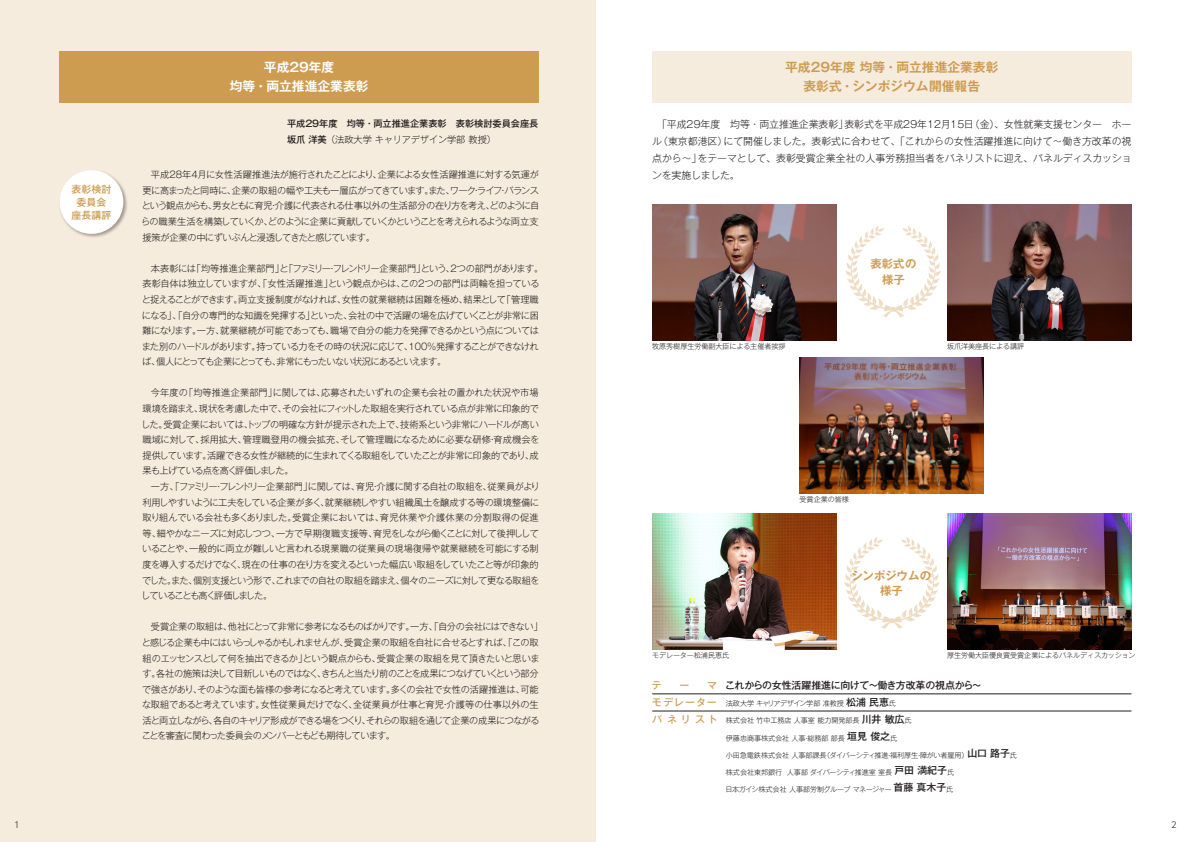
<style>
.page{position:relative;width:1191px;height:842px;background:#fff}
.page>*{position:absolute;margin:0;border:0;box-sizing:border-box;transform-origin:0 0}
.t1{font:700 12.8px/18.4px "Gothic MB101 Pro De";color:#ce9c50;text-align:center}
.t2{font:700 12.8px/18.4px "Gothic MB101 Pro De";color:#fff;text-align:center}
.t3{font:700 11.3px/15.6px "Gothic MB101 Pro De";color:#ce9c50;text-align:center}
.t4{font:300 9.9px/17px "Gothic MB101 Pro";color:#231f20;text-align:justify}
.t5{font:500 9.9px "Gothic MB101 Pro";letter-spacing:-.02em;color:#231f20}
.t6{font:500 9.9px/17px "Gothic MB101 Pro";letter-spacing:.05em;color:#ce9c50;text-align:justify}
.t7{font:500 9.9px/12.8px "Gothic MB101 Pro";color:#ce9c50;text-align:center}
.t8{font:300 9.2px/15.6px "Gothic MB101 Pro";letter-spacing:-.06em;color:#231f20;text-align:justify}
.t9{font:500 9.2px/15.6px "Gothic MB101 Pro";letter-spacing:-.005em;color:#231f20}
.t10{font:300 8.5px "UD Shin Go Pro";color:#231f20}
.t11{font:300 7.1px "Gothic MB101 Pro";letter-spacing:-.01em;color:#231f20}
.t12{font:300 7.1px "Gothic MB101 Pro";letter-spacing:-.055em;color:#231f20}
.t13{font:300 7.1px "Gothic MB101 Pro";letter-spacing:-.03em;color:#231f20}
.s1{font-weight:300}
.s2{font-weight:500;font-size:9.9px}
</style>
<div class="page">
<div style="left:0;top:0;width:595px;height:842px;background:#f6ecdd"></div>
<img style="left:652px;top:204px;width:184px;height:136px">
<img style="left:947px;top:204px;width:184px;height:136px">
<svg style="left:844px;top:537px;width:95px;height:92px"></svg>
<div style="left:58px;top:169px;width:70px;height:70px;background:#231f20;opacity:.4"></div>
<div style="left:60px;top:170px;width:63px;height:64px;background:#fff;border-radius:50%"></div>
<div style="left:60px;top:51px;width:479px;height:51px;background:#ce9c50"></div>
<div style="left:652px;top:51px;width:479px;height:51px;background:#f6ecdd"></div>
<img style="left:652px;top:513px;width:184px;height:136px">
<img style="left:947px;top:513px;width:184px;height:136px">
<img style="left:799px;top:357px;width:185px;height:136px">
<hr style="left:652px;top:694px;width:479px;height:1px;background:#231f20">
<hr style="left:652px;top:711px;width:479px;height:1px;background:#231f20">
<svg style="left:845px;top:226px;width:96px;height:92px"></svg>
<p class="t7" style="left:72px;top:182px;width:41px">表彰検討委員会座長講評</p>
<h1 class="t2" style="left:230px;top:57px;width:140px">平成29年度<br>均等・両立推進企業表彰</h1>
<h1 class="t1" style="left:785px;top:57px;width:215px">平成29年度 均等・両立推進企業表彰表彰式・シンポジウム開催報告</h1>
<p class="t9" style="left:287px;top:115px;width:253px">平成29年度　均等・両立推進企業表彰　表彰検討委員会座長坂爪洋美<span class="s1">（法政大学 キャリアデザイン学部 教授）</span></p>
<p class="t4" style="left:652px;top:114px;width:481px;text-indent:5px">「平成29年度　均等・両立推進企業表彰」表彰式を平成29年12月15日（金）、女性就業支援センター　ホール（東京都港区）にて開催しました。表彰式に合わせて、「これからの女性活躍推進に向けて〜働き方改革の視点から〜」をテーマとして、表彰受賞企業全社の人事労務担当者をパネリストに迎え、パネルディスカッションを実施しました。</p>
<p class="t8" style="left:141px;top:166px;width:399px;text-indent:10px">平成28年4月に女性活躍推進法が施行されたことにより、企業による女性活躍推進に対する気運が更に高まったと同時に、企業の取組の幅や工夫も一層広がってきています。また、ワーク・ライフ・バランスという観点からも、男女ともに育児・介護に代表される仕事以外の生活部分の在り方を考え、どのように自らの職業生活を構築していくか、どのように企業に貢献していくかということを考えられるような両立支援策が企業の中にずいぶんと浸透してきたと感じています。</p>
<p class="t8" style="left:142px;top:259px;width:403px;text-align:left;text-indent:9px">本表彰には「均等推進企業部門」と「ファミリー・フレンドリー企業部門」という、2つの部門があります。表彰自体は独立していますが、「女性活躍推進」という観点からは、この２つの部門は両輪を担っていると捉えることができます。両立支援制度がなければ、女性の就業継続は困難を極め、結果として「管理職になる」、「自分の専門的な知識を発揮する」といった、会社の中で活躍の場を広げていくことが非常に困難になります。一方、就業継続が可能であっても、職場で自分の能力を発揮できるかという点についてはまた別のハードルがあります。持っている力をその時の状況に応じて、100％発揮することができなければ、個人にとっても企業にとっても、非常にもったいない状況にあるといえます。</p>
<p class="t8" style="left:141px;top:384px;width:400px;text-indent:10px">今年度の「均等推進企業部門」に関しては、応募されたいずれの企業も会社の置かれた状況や市場環境を踏まえ、現状を考慮した中で、その会社にフィットした取組を実行されている点が非常に印象的でした。受賞企業においては、トップの明確な方針が提示された上で、技術系という非常にハードルが高い職域に対して、採用拡大、管理職登用の機会拡充、そして管理職になるために必要な研修・育成機会を提供しています。活躍できる女性が継続的に生まれてくる取組をしていたことが非常に印象的であり、成果も上げている点を高く評価しました。</p>
<p class="t8" style="left:141px;top:477px;width:400px;text-indent:10px">一方、「ファミリー・フレンドリー企業部門」に関しては、育児・介護に関する自社の取組を、従業員がより利用しやすいように工夫をしている企業が多く、就業継続しやすい組織風土を醸成する等の環境整備に取り組んでいる会社も多くありました。受賞企業においては、育児休業や介護休業の分割取得の促進等、細やかなニーズに対応しつつ、一方で早期復職支援等、育児をしながら働くことに対して後押ししていることや、一般的に両立が難しいと言われる現業職の従業員の現場復帰や就業継続を可能にする制度を導入するだけでなく、現在の仕事の在り方を変えるといった幅広い取組をしていたこと等が印象的でした。また、個別支援という形で、これまでの自社の取組を踏まえ、個々のニーズに対して更なる取組をしていることも高く評価しました。</p>
<p class="t8" style="left:142px;top:618px;width:402px;text-align:left;text-indent:9px">受賞企業の取組は、他社にとって非常に参考になるものばかりです。一方、「自分の会社にはできない」と感じる企業も中にはいらっしゃるかもしれませんが、受賞企業の取組を自社に合せるとすれば、「この取組のエッセンスとして何を抽出できるか」という観点からも、受賞企業の取組を見て頂きたいと思います。各社の施策は決して目新しいものではなく、きちんと当たり前のことを成果につなげていくという部分で強さがあり、そのような面も皆様の参考になると考えています。多くの会社で女性の活躍推進は、可能な取組であると考えています。女性従業員だけでなく、全従業員が仕事と育児・介護等の仕事以外の生活と両立しながら、各自のキャリア形成ができる場をつくり、それらの取組を通じて企業の成果につながることを審査に関わった委員会のメンバーともども期待しています。</p>
<p class="t3" style="left:870px;top:255px;width:47px">表彰式の様子</p>
<p class="t11" style="left:652px;top:341px;width:135px">牧原秀樹厚生労働副大臣による主催者挨拶</p>
<p class="t11" style="left:947px;top:341px;width:79px">坂爪洋美座長による講評</p>
<p class="t11" style="left:799px;top:494px;width:51px">受賞企業の皆様</p>
<p class="t3" style="left:851px;top:566px;width:81px">シンポジウムの様子</p>
<p class="t11" style="left:652px;top:650px;width:78px">モデレーター松浦民恵氏</p>
<p class="t11" style="left:947px;top:650px;width:190px">厚生労働大臣優良賞受賞企業によるパネルディスカッション</p>
<p class="t5" style="left:725px;top:677px;width:258px">これからの女性活躍推進に向けて〜働き方改革の視点から〜</p>
<p class="t13" style="left:726px;top:698px;width:172px">法政大学 キャリアデザイン学部 准教授 <span class="s2">松浦民恵</span>氏</p>
<p class="t11" style="left:726px;top:715px;width:187px">株式会社 竹中工務店 人事室 能力開発部長 <span class="s2">川井敏広</span>氏</p>
<p class="t11" style="left:726px;top:732px;width:173px">伊藤忠商事株式会社 人事・総務部 部長 <span class="s2">垣見俊之</span>氏</p>
<p class="t11" style="left:726px;top:749px;width:292px">小田急電鉄株式会社 人事部課長（ダイバーシティ推進・福利厚生・障がい者雇用）<span class="s2">山口路子</span>氏</p>
<p class="t11" style="left:726px;top:766px;width:230px">株式会社東邦銀行 人事部 ダイバーシティ推進室 室長 <span class="s2">戸田満紀子</span>氏</p>
<p class="t12" style="left:725px;top:783px;width:229px">日本ガイシ株式会社 人事部労制グループ マネージャー <span class="s2">首藤真木子</span>氏</p>
<p class="t6" style="left:652px;top:676px;width:11px">テ</p>
<p class="t6" style="left:679px;top:676px;width:11px">ー</p>
<p class="t6" style="left:652px;top:676px;width:67px;text-indent:55px">マモデレーターパネリスト</p>
<p class="t10" style="left:14px;top:817px;width:7px">1</p>
<p class="t10" style="left:1171px;top:817px;width:7px">2</p>
</div>
